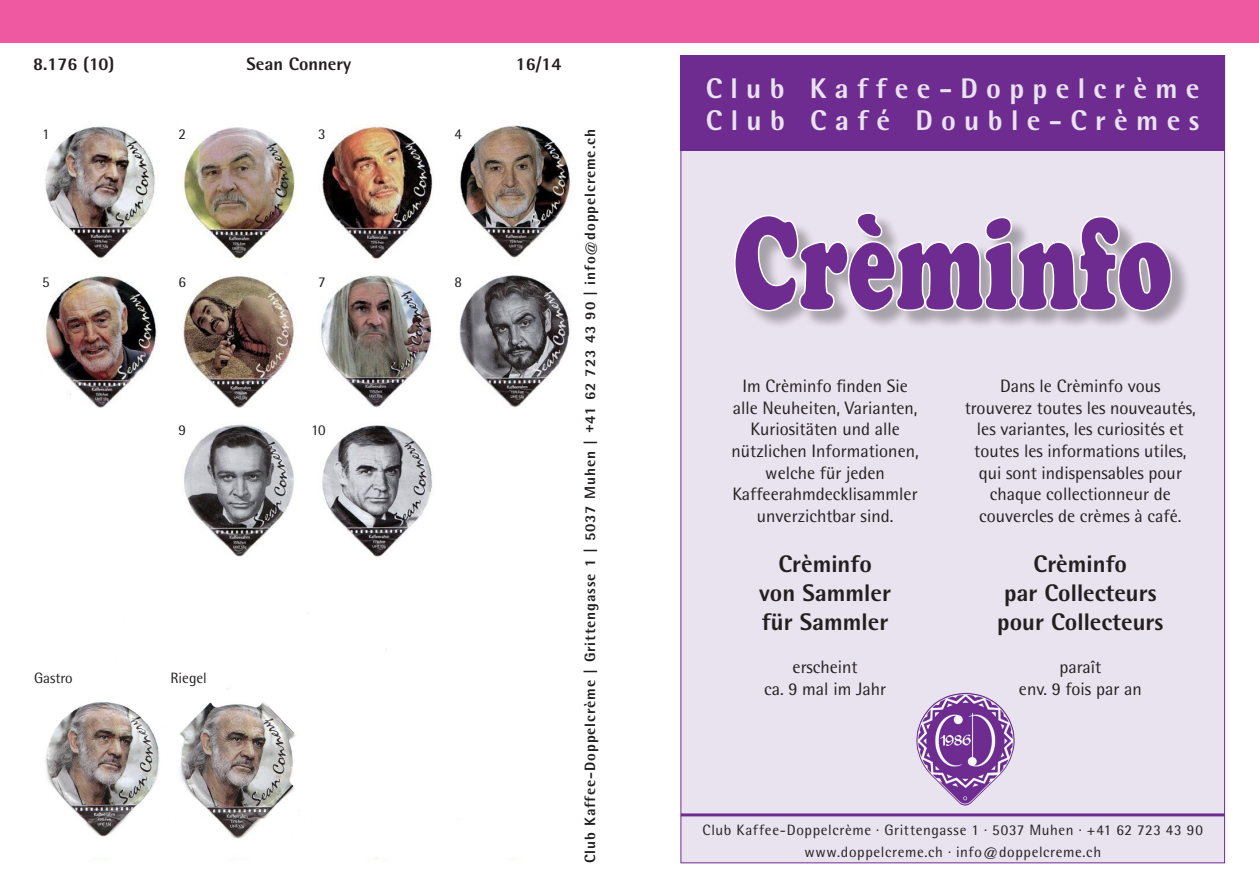
<style>
.page{position:relative;width:1259px;height:893px;background:#fff}
.page>*{position:absolute;margin:0;border:0;box-sizing:border-box;transform-origin:0 0}
.t1{font:900 135px "Cooper";letter-spacing:.01em;color:#6e2c91;scale:.67 1}
.Einf__Abs{font:800 28.5px "Rotis Semi Sans";letter-spacing:.29em;color:#e9e2ef}
.t2{font:800 24px "Rotis Semi Sans";color:#231f20}
.t3{font:18px "Rotis Semi Sans";color:#231f20}
.t4{font:800 18px "Rotis Semi Sans";color:#231f20}
.t5{font:15px "Rotis Semi Sans";letter-spacing:.04em;color:#231f20}
.t6{font:800 15px "Rotis Semi Sans";letter-spacing:.06em;color:#231f20}
</style>
<div class="page">
<img style="left:45px;top:125px;width:526px;height:734px">
<div style="left:0;top:0;width:1259px;height:43px;background:#ef59a1"></div>
<div style="left:680px;top:55px;width:545px;height:808px;background:#e9e2ef;border:1px solid #6e2c91"></div>
<div style="left:736px;top:215px;width:454px;height:115px;background:#231f20;opacity:.33"></div>
<svg style="left:734px;top:212px;width:439px;height:118px"></svg>
<div style="left:680px;top:55px;width:545px;height:96px;background:#6e2c91"></div>
<img style="left:916px;top:692px;width:99px;height:114px">
<hr style="left:681px;top:813px;width:543px;height:3px;background:#6e2c91">
<img style="left:171px;top:693px;width:134px;height:150px">
<img style="left:45px;top:693px;width:124px;height:150px">
<p class="t4" style="left:33px;top:52px;width:83px">8.176 (10)</p>
<p class="t4" style="left:247px;top:52px;width:106px">Sean Connery</p>
<p class="t4" style="left:516px;top:52px;width:47px">16/14</p>
<p class="t5" style="left:42px;top:125px;width:9px">1</p>
<p class="t5" style="left:178px;top:125px;width:9px">2</p>
<p class="t5" style="left:318px;top:125px;width:9px">3</p>
<p class="t5" style="left:454px;top:125px;width:9px">4</p>
<p class="t5" style="left:42px;top:273px;width:9px">5</p>
<p class="t5" style="left:178px;top:273px;width:9px">6</p>
<p class="t5" style="left:318px;top:273px;width:9px">7</p>
<p class="t5" style="left:454px;top:273px;width:9px">8</p>
<p class="t5" style="left:178px;top:422px;width:9px">9</p>
<p class="t5" style="left:311px;top:422px;width:16px">10</p>
<p class="t5" style="left:34px;top:669px;width:40px">Gastro</p>
<p class="t5" style="left:171px;top:669px;width:38px">Riegel</p>
<p class="t6" style="left:580px;top:863px;width:735px;rotate:-90deg">Club Kaffee-Doppelcrème | Grittengasse 1 | 5037 Muhen | +41 62 723 43 90 | info@doppelcreme.ch</p>
<p class="Einf__Abs" style="left:706px;top:71px;width:495px">Club Kaffee-Doppelcrème</p>
<p class="Einf__Abs" style="left:706px;top:102px;width:495px">Club Café Double-Crèmes</p>
<p class="t1" style="left:733px;top:184px;width:656px">Crèminfo</p>
<p class="t3" style="left:742px;top:375px;width:167px">Im Crèminfo finden Sie</p>
<p class="t3" style="left:732px;top:397px;width:186px">alle Neuheiten, Varianten,</p>
<p class="t3" style="left:750px;top:419px;width:151px">Kuriositäten und alle</p>
<p class="t3" style="left:731px;top:440px;width:189px">nützlichen Informationen,</p>
<p class="t3" style="left:765px;top:462px;width:121px">welche für jeden</p>
<p class="t3" style="left:732px;top:483px;width:187px">Kaffeerahmdecklisammler</p>
<p class="t3" style="left:757px;top:505px;width:138px">unverzichtbar sind.</p>
<p class="t2" style="left:778px;top:549px;width:95px">Crèminfo</p>
<p class="t2" style="left:759px;top:578px;width:133px">von Sammler</p>
<p class="t2" style="left:762px;top:606px;width:128px">für Sammler</p>
<p class="t3" style="left:792px;top:656px;width:67px">erscheint</p>
<p class="t3" style="left:764px;top:678px;width:123px">ca. 9 mal im Jahr</p>
<p class="t3" style="left:1000px;top:375px;width:162px">Dans le Crèminfo vous</p>
<p class="t3" style="left:964px;top:397px;width:233px">trouverez toutes les nouveautés,</p>
<p class="t3" style="left:977px;top:419px;width:208px">les variantes, les curiosités et</p>
<p class="t3" style="left:974px;top:440px;width:214px">toutes les informations utiles,</p>
<p class="t3" style="left:978px;top:462px;width:205px">qui sont indispensables pour</p>
<p class="t3" style="left:989px;top:483px;width:183px">chaque collectionneur de</p>
<p class="t3" style="left:979px;top:505px;width:204px">couvercles de crèmes à café.</p>
<p class="t2" style="left:1033px;top:549px;width:95px">Crèminfo</p>
<p class="t2" style="left:1004px;top:578px;width:154px">par Collecteurs</p>
<p class="t2" style="left:997px;top:606px;width:168px">pour Collecteurs</p>
<p class="t3" style="left:1059px;top:656px;width:43px">paraît</p>
<p class="t3" style="left:1019px;top:678px;width:124px">env. 9 fois par an</p>
<p class="t5" style="left:702px;top:821px;width:502px">Club Kaffee-Doppelcrème · Grittengasse 1 · 5037 Muhen · +41 62 723 43 90</p>
<p class="t5" style="left:804px;top:843px;width:298px">www.doppelcreme.ch · info@doppelcreme.ch</p>
</div>
